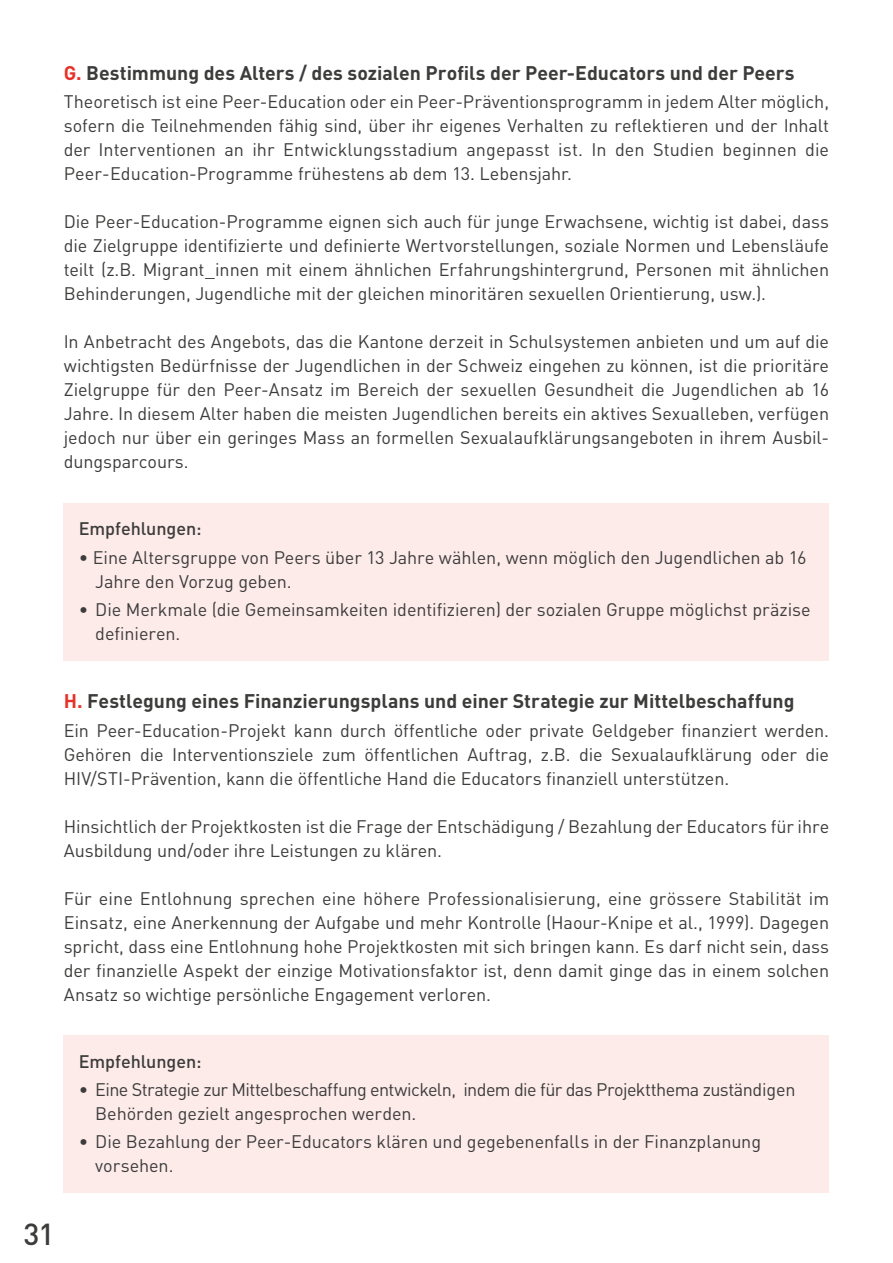
<style>
.page{position:relative;width:893px;height:1263px;background:#fff}
.page>*{position:absolute;margin:0;border:0;box-sizing:border-box;transform-origin:0 0}
.t1{font:500 30px "DIN";color:#3c3c3b}
.t2{font:700 19.5px "DIN";color:#3c3c3b}
.t3{font:18px/24px "DIN";letter-spacing:-.005em;color:#3c3c3b;text-align:justify}
.t4{font:18px/24px "DIN";letter-spacing:-.03em;color:#3c3c3b}
.t5{font:500 18px "DIN";letter-spacing:-.005em;color:#3c3c3b}
.s1{color:#e63329}
</style>
<div class="page">
<div style="left:64px;top:503px;width:765px;height:157px;background:#fdebea"></div>
<div style="left:64px;top:1035px;width:765px;height:157px;background:#fdebea"></div>
<p class="t2" style="left:64px;top:60px;width:732px"><span class="s1">G.</span> Bestimmung des Alters / des sozialen Profils der Peer-Educators und der Peers</p>
<p class="t3" style="left:64px;top:89px;width:767px">Theoretisch ist eine Peer-Education oder ein Peer-Präventionsprogramm in jedem Alter möglich, sofern die Teilnehmenden fähig sind, über ihr eigenes Verhalten zu reflektieren und der Inhalt der Interventionen an ihr Entwicklungsstadium angepasst ist. In den Studien beginnen die Peer-Education-Programme frühestens ab dem 13. Lebensjahr.</p>
<p class="t3" style="left:64px;top:209px;width:767px">Die Peer-Education-Programme eignen sich auch für junge Erwachsene, wichtig ist dabei, dass die Zielgruppe identifizierte und definierte Wertvorstellungen, soziale Normen und Lebensläufe teilt (z.B. Migrant_innen mit einem ähnlichen Erfahrungshintergrund, Personen mit ähnlichen Behinderungen, Jugendliche mit der gleichen minoritären sexuellen Orientierung, usw.).</p>
<p class="t3" style="left:64px;top:329px;width:767px">In Anbetracht des Angebots, das die Kantone derzeit in Schulsystemen anbieten und um auf die wichtigsten Bedürfnisse der Jugendlichen in der Schweiz eingehen zu können, ist die prioritäre Zielgruppe für den Peer-Ansatz im Bereich der sexuellen Gesundheit die Jugendlichen ab 16<br>Jahre. In diesem Alter haben die meisten Jugendlichen bereits ein aktives Sexualleben, verfügen jedoch nur über ein geringes Mass an formellen Sexualaufklärungsangeboten in ihrem Ausbil&shy;dungsparcours.</p>
<p class="t5" style="left:79px;top:517px;width:124px">Empfehlungen:</p>
<p class="t3" style="left:95px;top:545px;width:713px;text-indent:-17px">• Eine Altersgruppe von Peers über 13 Jahre wählen, wenn möglich den Jugendlichen ab 16<br>Jahre den Vorzug geben.</p>
<p class="t3" style="left:95px;top:597px;width:717px;text-indent:-17px">• Die Merkmale (die Gemeinsamkeiten identifizieren) der sozialen Gruppe möglichst präzise definieren.</p>
<p class="t2" style="left:64px;top:688px;width:732px"><span class="s1">H.</span> Festlegung eines Finanzierungsplans und einer Strategie zur Mittelbeschaffung</p>
<p class="t3" style="left:64px;top:718px;width:767px">Ein Peer-Education-Projekt kann durch öffentliche oder private Geldgeber finanziert werden.<br>Gehören die Interventionsziele zum öffentlichen Auftrag, z.B. die Sexualaufklärung oder die HIV/STI-Prävention, kann die öffentliche Hand die Educators finanziell unterstützen.</p>
<p class="t3" style="left:64px;top:814px;width:767px">Hinsichtlich der Projektkosten ist die Frage der Entschädigung / Bezahlung der Educators für ihre<br>Ausbildung und/oder ihre Leistungen zu klären.</p>
<p class="t3" style="left:64px;top:886px;width:767px">Für eine Entlohnung sprechen eine höhere Professionalisierung, eine grössere Stabilität im Einsatz, eine Anerkennung der Aufgabe und mehr Kontrolle (Haour-Knipe et al., 1999). Dagegen spricht, dass eine Entlohnung hohe Projektkosten mit sich bringen kann. Es darf nicht sein, dass der finanzielle Aspekt der einzige Motivationsfaktor ist, denn damit ginge das in einem solchen Ansatz so wichtige persönliche Engagement verloren.</p>
<p class="t5" style="left:79px;top:1050px;width:124px">Empfehlungen:</p>
<p class="t4" style="left:95px;top:1077px;width:702px;text-indent:-17px">• Eine Strategie zur Mittelbeschaffung entwickeln, indem die für das Projektthema zuständigen<br>Behörden gezielt angesprochen werden.</p>
<p class="t3" style="left:95px;top:1129px;width:667px;text-indent:-17px">• Die Bezahlung der Peer-Educators klären und gegebenenfalls in der Finanzplanung vorsehen.</p>
<h1 class="t1" style="left:23px;top:1215px;width:33px">31</h1>
</div>
